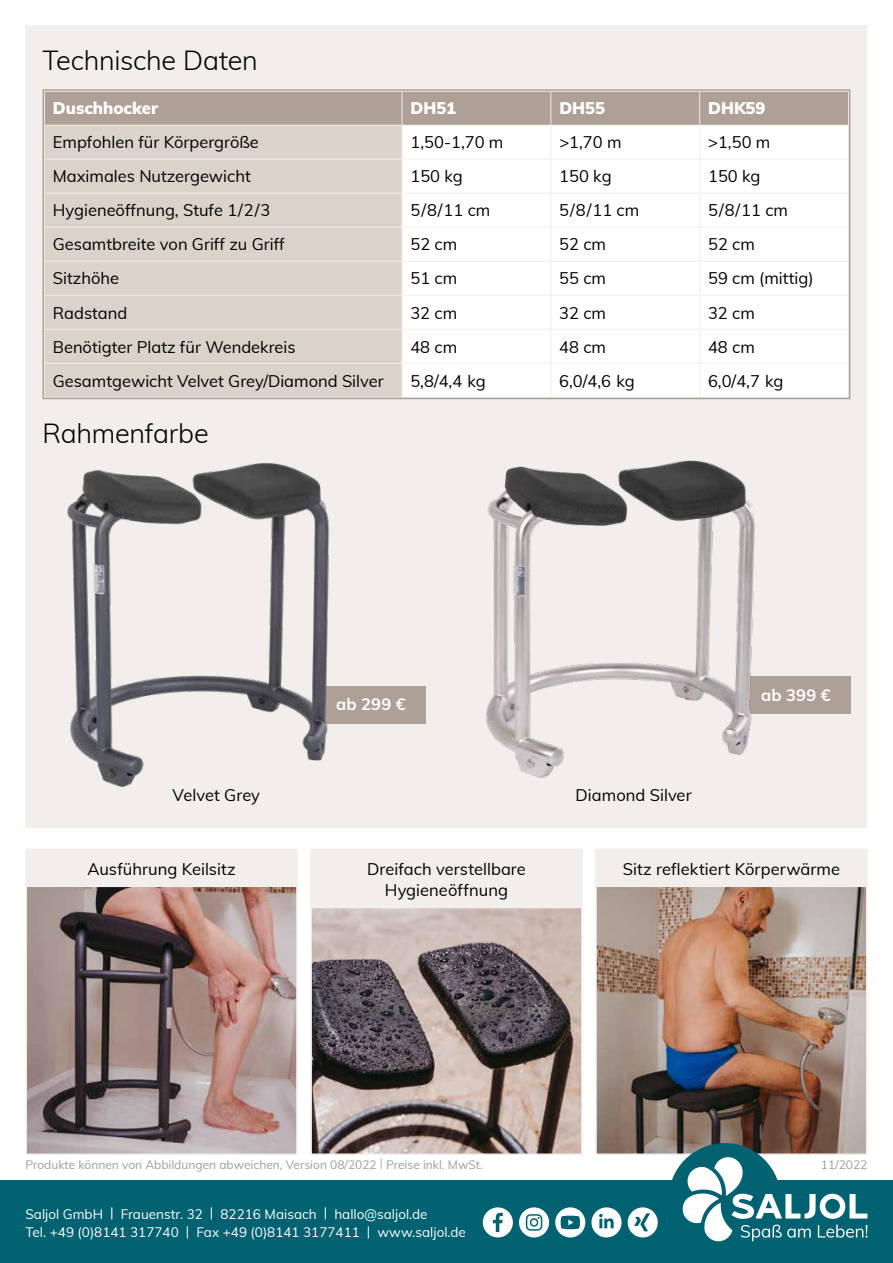
<style>
.page{position:relative;width:893px;height:1263px;background:#fff}
.page>*{position:absolute;margin:0;border:0;box-sizing:border-box;transform-origin:0 0}
.t1{font:300 27px "Muli";letter-spacing:-.01em;color:#000}
.t2{font:16.5px/21px "Muli";color:#000;text-align:center}
.t3{font:900 16.5px "Muli";color:#fff}
.t4{font:700 16.5px "Muli";letter-spacing:.01em;color:#fff}
.t5{font:13.5px/19px "Muli";color:#fff}
.t6{font:12px "Muli";color:#9d9d9c}
.s1{font-weight:300}
</style>
<div class="page">
<div style="left:26px;top:26px;width:841px;height:801px;background:#f1eeeb"></div>
<img style="left:313px;top:909px;width:267px;height:243px">
<div style="left:310px;top:849px;width:273px;height:306px;border:2px solid #f1eeeb"></div>
<div style="left:311px;top:849px;width:271px;height:58px;background:#f1eeeb"></div>
<div style="left:310px;top:849px;width:273px;height:59px;border:2px solid #f1eeeb"></div>
<img style="left:598px;top:887px;width:266px;height:265px">
<div style="left:595px;top:850px;width:272px;height:305px;border:2px solid #f1eeeb"></div>
<img style="left:29px;top:887px;width:266px;height:265px">
<div style="left:26px;top:849px;width:272px;height:306px;border:2px solid #f1eeeb"></div>
<div style="left:596px;top:849px;width:271px;height:37px;background:#f1eeeb"></div>
<div style="left:595px;top:849px;width:272px;height:38px;border:2px solid #f1eeeb"></div>
<div style="left:26px;top:849px;width:271px;height:37px;background:#f1eeeb"></div>
<div style="left:26px;top:849px;width:272px;height:38px;border:2px solid #f1eeeb"></div>
<div style="left:744px;top:676px;width:106px;height:38px;background:#aea097"></div>
<div style="left:46px;top:92px;width:801px;height:33px;background:#aea097"></div>
<div style="left:46px;top:126px;width:356px;height:270px;background:#dad3c9"></div>
<div style="left:403px;top:126px;width:444px;height:270px;background:#fff"></div>
<hr style="left:402px;top:92px;width:1px;height:33px;background:#f1eeeb">
<hr style="left:550px;top:92px;width:1px;height:33px;background:#f1eeeb">
<hr style="left:699px;top:92px;width:1px;height:33px;background:#f1eeeb">
<hr style="left:550px;top:126px;width:1px;height:33px;background:#f1eeeb">
<hr style="left:699px;top:126px;width:1px;height:33px;background:#f1eeeb">
<hr style="left:44px;top:159px;width:358px;height:1px;background:#f1eeeb">
<hr style="left:402px;top:159px;width:149px;height:1px;background:#f1eeeb">
<hr style="left:551px;top:159px;width:149px;height:1px;background:#f1eeeb">
<hr style="left:550px;top:160px;width:1px;height:33px;background:#f1eeeb">
<hr style="left:700px;top:159px;width:149px;height:1px;background:#f1eeeb">
<hr style="left:699px;top:160px;width:1px;height:33px;background:#f1eeeb">
<hr style="left:44px;top:193px;width:358px;height:1px;background:#f1eeeb">
<hr style="left:402px;top:193px;width:149px;height:1px;background:#f1eeeb">
<hr style="left:551px;top:193px;width:149px;height:1px;background:#f1eeeb">
<hr style="left:550px;top:194px;width:1px;height:33px;background:#f1eeeb">
<hr style="left:700px;top:193px;width:149px;height:1px;background:#f1eeeb">
<hr style="left:699px;top:194px;width:1px;height:33px;background:#f1eeeb">
<hr style="left:44px;top:227px;width:358px;height:1px;background:#f1eeeb">
<hr style="left:402px;top:227px;width:149px;height:1px;background:#f1eeeb">
<hr style="left:551px;top:227px;width:149px;height:1px;background:#f1eeeb">
<hr style="left:550px;top:228px;width:1px;height:33px;background:#f1eeeb">
<hr style="left:700px;top:227px;width:149px;height:1px;background:#f1eeeb">
<hr style="left:699px;top:228px;width:1px;height:33px;background:#f1eeeb">
<hr style="left:44px;top:261px;width:358px;height:1px;background:#f1eeeb">
<hr style="left:402px;top:261px;width:149px;height:1px;background:#f1eeeb">
<hr style="left:551px;top:261px;width:149px;height:1px;background:#f1eeeb">
<hr style="left:550px;top:262px;width:1px;height:33px;background:#f1eeeb">
<hr style="left:700px;top:261px;width:149px;height:1px;background:#f1eeeb">
<hr style="left:699px;top:262px;width:1px;height:33px;background:#f1eeeb">
<hr style="left:44px;top:295px;width:358px;height:1px;background:#f1eeeb">
<hr style="left:402px;top:295px;width:149px;height:1px;background:#f1eeeb">
<hr style="left:551px;top:295px;width:149px;height:1px;background:#f1eeeb">
<hr style="left:550px;top:296px;width:1px;height:33px;background:#f1eeeb">
<hr style="left:700px;top:295px;width:149px;height:1px;background:#f1eeeb">
<hr style="left:699px;top:296px;width:1px;height:33px;background:#f1eeeb">
<hr style="left:44px;top:329px;width:358px;height:1px;background:#f1eeeb">
<hr style="left:402px;top:329px;width:149px;height:1px;background:#f1eeeb">
<hr style="left:551px;top:329px;width:149px;height:1px;background:#f1eeeb">
<hr style="left:550px;top:330px;width:1px;height:33px;background:#f1eeeb">
<hr style="left:700px;top:329px;width:149px;height:1px;background:#f1eeeb">
<hr style="left:699px;top:330px;width:1px;height:33px;background:#f1eeeb">
<hr style="left:44px;top:363px;width:358px;height:1px;background:#f1eeeb">
<hr style="left:402px;top:363px;width:149px;height:1px;background:#f1eeeb">
<hr style="left:551px;top:363px;width:149px;height:1px;background:#f1eeeb">
<hr style="left:550px;top:364px;width:1px;height:33px;background:#f1eeeb">
<hr style="left:700px;top:363px;width:149px;height:1px;background:#f1eeeb">
<hr style="left:699px;top:364px;width:1px;height:33px;background:#f1eeeb">
<div style="left:43px;top:89px;width:807px;height:310px;border:2px solid #aea097"></div>
<img style="left:486px;top:460px;width:269px;height:318px">
<div style="left:319px;top:686px;width:106px;height:37px;background:#aea097"></div>
<img style="left:67px;top:463px;width:322px;height:324px">
<div style="left:0;top:1180px;width:893px;height:83px;background:#006170"></div>
<div style="left:669px;top:1143px;width:112px;height:112px;background:#006170;border-radius:50%"></div>
<svg style="left:682px;top:1156px;width:185px;height:86px"></svg>
<svg style="left:519px;top:1207px;width:30px;height:30px"></svg>
<svg style="left:483px;top:1207px;width:30px;height:30px"></svg>
<svg style="left:555px;top:1207px;width:30px;height:30px"></svg>
<svg style="left:591px;top:1207px;width:31px;height:30px"></svg>
<svg style="left:628px;top:1207px;width:30px;height:30px"></svg>
<h1 class="t1" style="left:43px;top:50px;width:217px">Technische Daten</h1>
<p class="t3" style="left:53px;top:102px;width:107px">Duschhocker</p>
<p class="t3" style="left:410px;top:102px;width:47px">DH51</p>
<p class="t3" style="left:559px;top:102px;width:47px">DH55</p>
<p class="t3" style="left:708px;top:102px;width:59px">DHK59</p>
<p class="t2" style="left:53px;top:134px;width:208px">Empfohlen für Körpergröße</p>
<p class="t2" style="left:410px;top:134px;width:94px">1,50-1,70 m</p>
<p class="t2" style="left:559px;top:134px;width:64px">&gt;1,70 m</p>
<p class="t2" style="left:708px;top:134px;width:64px">&gt;1,50 m</p>
<p class="t2" style="left:53px;top:168px;width:199px">Maximales Nutzergewicht</p>
<p class="t2" style="left:410px;top:168px;width:54px">150 kg</p>
<p class="t2" style="left:559px;top:168px;width:54px">150 kg</p>
<p class="t2" style="left:708px;top:168px;width:54px">150 kg</p>
<p class="t2" style="left:53px;top:202px;width:219px">Hygieneöffnung, Stufe 1/2/3</p>
<p class="t2" style="left:410px;top:202px;width:81px">5/8/11 cm</p>
<p class="t2" style="left:559px;top:202px;width:81px">5/8/11 cm</p>
<p class="t2" style="left:708px;top:202px;width:81px">5/8/11 cm</p>
<p class="t2" style="left:53px;top:236px;width:233px">Gesamtbreite von Griff zu Griff</p>
<p class="t2" style="left:410px;top:236px;width:48px">52 cm</p>
<p class="t2" style="left:559px;top:236px;width:48px">52 cm</p>
<p class="t2" style="left:708px;top:236px;width:48px">52 cm</p>
<p class="t2" style="left:53px;top:270px;width:68px">Sitzhöhe</p>
<p class="t2" style="left:410px;top:270px;width:48px">51 cm</p>
<p class="t2" style="left:559px;top:270px;width:48px">55 cm</p>
<p class="t2" style="left:708px;top:270px;width:107px">59 cm (mittig)</p>
<p class="t2" style="left:53px;top:304px;width:76px">Radstand</p>
<p class="t2" style="left:410px;top:304px;width:48px">32 cm</p>
<p class="t2" style="left:559px;top:304px;width:48px">32 cm</p>
<p class="t2" style="left:708px;top:304px;width:48px">32 cm</p>
<p class="t2" style="left:53px;top:338px;width:244px">Benötigter Platz für Wendekreis</p>
<p class="t2" style="left:410px;top:338px;width:48px">48 cm</p>
<p class="t2" style="left:559px;top:338px;width:48px">48 cm</p>
<p class="t2" style="left:708px;top:338px;width:48px">48 cm</p>
<p class="t2" style="left:53px;top:372px;width:332px">Gesamtgewicht Velvet Grey/Diamond Silver</p>
<p class="t2" style="left:410px;top:372px;width:77px">5,8/4,4 kg</p>
<p class="t2" style="left:559px;top:372px;width:77px">6,0/4,6 kg</p>
<p class="t2" style="left:708px;top:372px;width:77px">6,0/4,7 kg</p>
<h1 class="t1" style="left:43px;top:423px;width:168px">Rahmenfarbe</h1>
<p class="t2" style="left:173px;top:786px;width:89px">Velvet Grey</p>
<p class="t4" style="left:336px;top:698px;width:71px">ab 299 €</p>
<p class="t2" style="left:575px;top:786px;width:118px">Diamond Silver</p>
<p class="t4" style="left:761px;top:689px;width:71px">ab 399 €</p>
<p class="t2" style="left:87px;top:860px;width:150px">Ausführung Keilsitz</p>
<p class="t2" style="left:623px;top:857px;width:219px">Sitz reflektiert Körperwärme</p>
<p class="t2" style="left:367px;top:860px;width:160px">Dreifach verstellbare<br>Hygieneöffnung</p>
<p class="t6" style="left:26px;top:1160px;width:459px">Produkte können von Abbildungen abweichen, Version 08/2022 <span class="s1">|</span> Preise inkl. MwSt.</p>
<p class="t6" style="left:821px;top:1160px;width:48px">11/2022</p>
<p class="t5" style="left:26px;top:1205px;width:442px">Saljol GmbH | Frauenstr. 32 | 82216 Maisach | hallo@saljol.de<br>Tel. +49 (0)8141 317740 | Fax +49 (0)8141 3177411 | www.saljol.de</p>
</div>
